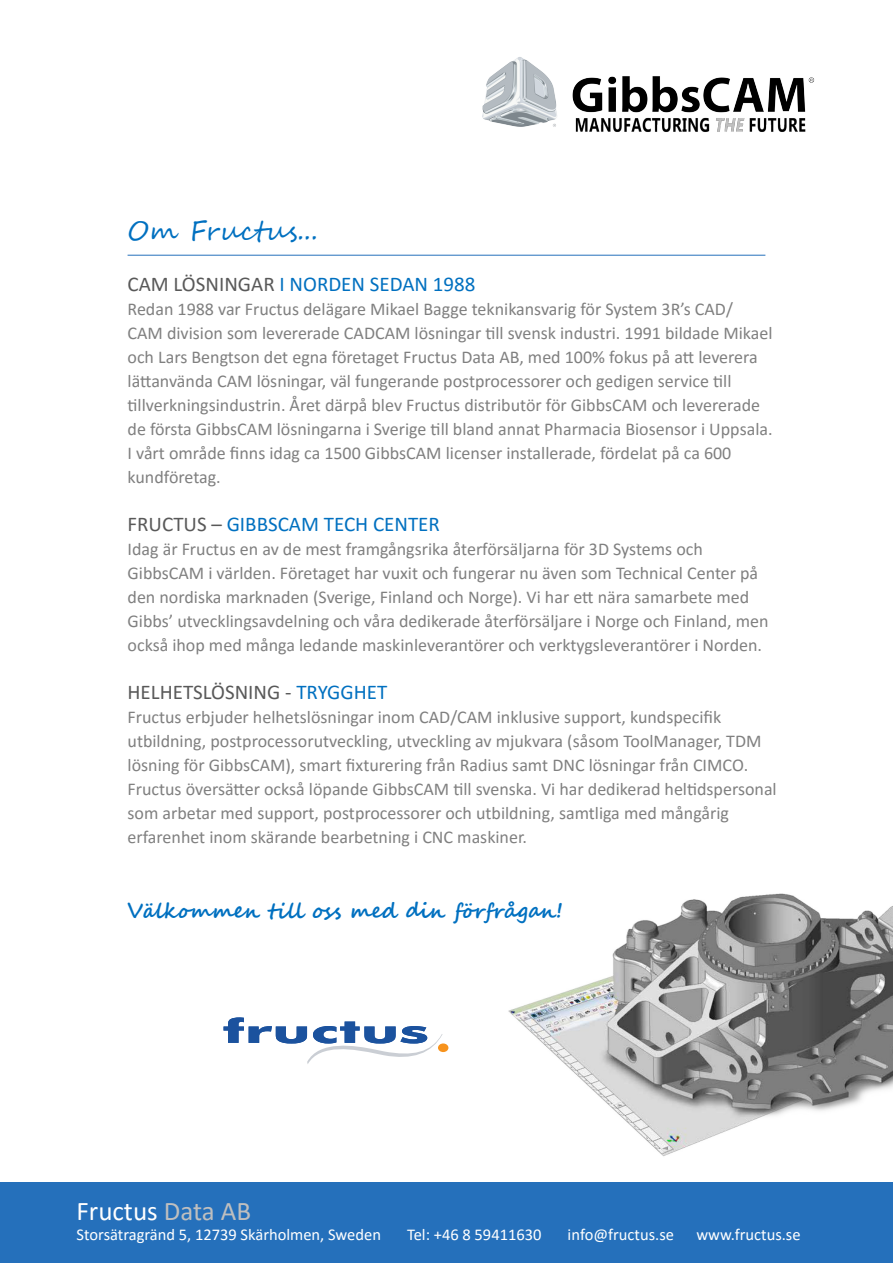
<style>
.page{position:relative;width:893px;height:1263px;background:#fff}
.page>*{position:absolute;margin:0;border:0;box-sizing:border-box;transform-origin:0 0}
.t1{font:27px "Calibri";color:#fff}
.t2{font:27px "Segoe Script";color:#0070c0}
.t3{font:21px "Calibri";color:#0070c0}
.t4{font:700 21px "Segoe Script";color:#0070c0}
.t5{font:21px "Calibri";color:#595959}
.t6{font:18px/24px "Calibri";color:#808080}
.t7{font:16.5px "Calibri";color:#fff}
.s1{color:#595959}
.s2{color:#0070c0}
.s3{color:#bfbfbf}
</style>
<div class="page">
<img style="left:508px;top:893px;width:385px;height:263px">
<div style="left:0;top:1182px;width:893px;height:81px;background:#2570bb"></div>
<hr style="left:128px;top:255px;width:637px;height:1px;background:#2570bb">
<img style="left:482px;top:57px;width:333px;height:75px">
<svg style="left:224px;top:1017px;width:219px;height:47px"></svg>
<div style="left:438px;top:1043px;width:10px;height:9px;background:#f7931d;border-radius:50%"></div>
<p class="t2" style="left:128px;top:209px;width:192px">Om Fructus...</p>
<p class="t3" style="left:128px;top:270px;width:349px"><span class="s1">CAM LÖSNINGAR</span> I NORDEN SEDAN 1988</p>
<p class="t6" style="left:128px;top:297px;width:647px">Redan 1988 var Fructus delägare Mikael Bagge teknikansvarig för System 3R’s CAD/ CAM division som levererade CADCAM lösningar till svensk industri. 1991 bildade Mikael och Lars Bengtson det egna företaget Fructus Data AB, med 100% fokus på att leverera lättanvända CAM lösningar, väl fungerande postprocessorer och gedigen service till tillverkningsindustrin. Året därpå blev Fructus distributör för GibbsCAM och levererade de första GibbsCAM lösningarna i Sverige till bland annat Pharmacia Biosensor i Uppsala.<br>I vårt område finns idag ca 1500 GibbsCAM licenser installerade, fördelat på ca 600 kundföretag.</p>
<p class="t3" style="left:128px;top:510px;width:314px"><span class="s1">FRUCTUS –</span> GIBBSCAM TECH CENTER</p>
<p class="t6" style="left:128px;top:537px;width:643px">Idag är Fructus en av de mest framgångsrika återförsäljarna för 3D Systems och GibbsCAM i världen. Företaget har vuxit och fungerar nu även som Technical Center på den nordiska marknaden (Sverige, Finland och Norge). Vi har ett nära samarbete med Gibbs’ utvecklingsavdelning och våra dedikerade återförsäljare i Norge och Finland, men också ihop med många ledande maskinleverantörer och verktygsleverantörer i Norden.</p>
<p class="t5" style="left:128px;top:678px;width:261px">HELHETSLÖSNING - <span class="s2">TRYGGHET</span></p>
<p class="t6" style="left:128px;top:705px;width:651px">Fructus erbjuder helhetslösningar inom CAD/CAM inklusive support, kundspecifik utbildning, postprocessorutveckling, utveckling av mjukvara (såsom ToolManager, TDM lösning för GibbsCAM), smart fixturering från Radius samt DNC lösningar från CIMCO.<br>Fructus översätter också löpande GibbsCAM till svenska. Vi har dedikerad heltidspersonal som arbetar med support, postprocessorer och utbildning, samtliga med mångårig erfarenhet inom skärande bearbetning i CNC maskiner.</p>
<p class="t4" style="left:128px;top:894px;width:437px">Välkommen till oss med din förfrågan!</p>
<p class="t1" style="left:77px;top:1192px;width:176px">Fructus <span class="s3">Data AB</span></p>
<p class="t7" style="left:77px;top:1222px;width:306px">Storsätragränd 5, 12739 Skärholmen, Sweden</p>
<p class="t7" style="left:407px;top:1222px;width:136px">Tel: +46 8 59411630</p>
<p class="t7" style="left:568px;top:1222px;width:108px">info@fructus.se</p>
<p class="t7" style="left:696px;top:1222px;width:106px">www.fructus.se</p>
</div>
